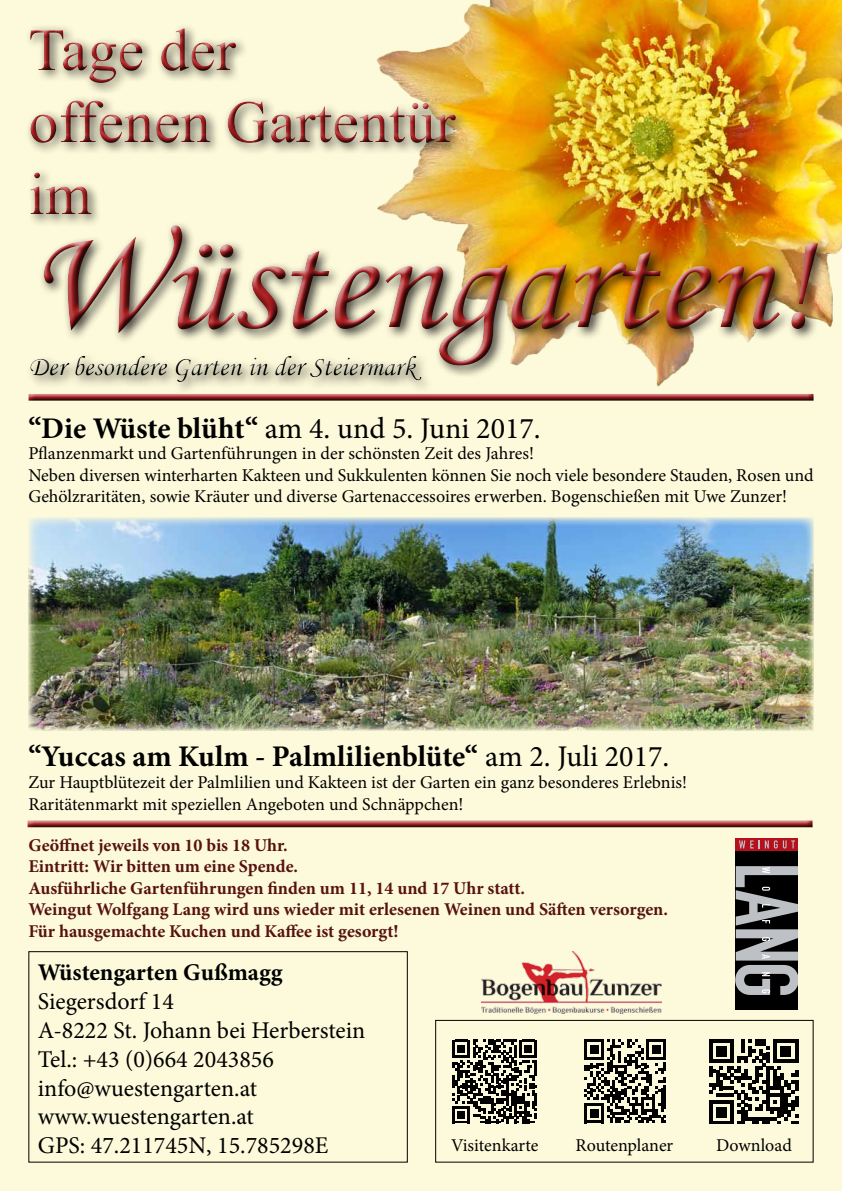
<style>
.page{position:relative;width:842px;height:1191px;background:#fdfadb}
.page>*{position:absolute;margin:0;border:0;box-sizing:border-box;transform-origin:0 0}
.t1{font:148px "Monotype Corsiva";color:#a81f21}
.t2{font:60px/72px "Times New Roman";color:#a81f21}
.t3{font:700 30px "Minion Pro";color:#000}
.t4{font:30px "Minion Pro";color:#000}
.t5{font:28px "Monotype Corsiva";color:#000}
.t6{font:24px/28.8px "Minion Pro";color:#000}
.t7{font:700 24px "Minion Pro";letter-spacing:-.005em;color:#000}
.t8{font:18px/21.6px "Minion Pro";color:#000}
.t9{font:700 18px/21.6px "Minion Pro";color:#571210}
.s1{font-size:143px}
.s2{font-weight:700}
.s3{font-weight:400}
</style>
<div class="page">
<div style="left:435px;top:1020px;width:379px;height:142px;border:1px solid #000"></div>
<svg style="left:584px;top:1039px;width:82px;height:84px;background:#787768"></svg>
<svg style="left:709px;top:1039px;width:89px;height:84px;background:#6f6d60"></svg>
<svg style="left:452px;top:1039px;width:85px;height:84px;background:#6d6b5e"></svg>
<img style="left:28px;top:517px;width:786px;height:213px">
<img style="left:376px;top:0;width:466px;height:386px">
<div style="left:25px;top:23px;width:806px;height:372px;background:#000;opacity:.75"></div>
<div style="left:25px;top:23px;width:800px;height:361px;background:#000;opacity:.75"></div>
<div style="left:28px;top:951px;width:380px;height:211px;border:1px solid #000"></div>
<div style="left:27px;top:393px;width:787px;height:6px;background:#f9f0d8"></div>
<div style="left:27px;top:394px;width:787px;height:8px;background:#000;opacity:.75"></div>
<div style="left:736px;top:838px;width:62px;height:171px;background:#000"></div>
<div style="left:736px;top:838px;width:62px;height:13px;background:#b6101d"></div>
<svg style="left:736px;top:866px;width:62px;height:129px"></svg>
<svg style="left:739px;top:840px;width:56px;height:8px"></svg>
<div style="left:26px;top:820px;width:787px;height:9px;background:#000;opacity:.75"></div>
<img style="left:482px;top:951px;width:180px;height:62px">
<h2 class="t2" style="left:28px;top:13px;width:429px">Tage der<br>offenen Gartentür im</h2>
<h1 class="t1" style="left:30px;top:192px;width:784px">Wüstengarten<span class="s1">!</span></h1>
<h3 class="t5" style="left:28px;top:349px;width:388px">Der besondere Garten in der Steiermark</h3>
<h3 class="t4" style="left:28px;top:408px;width:514px"><span class="s2">“Die Wüste blüht“</span> am 4. und 5. Juni 2017.</h3>
<p class="t8" style="left:28px;top:443px;width:787px">Pflanzenmarkt und Gartenführungen in der schönsten Zeit des Jahres!<br>Neben diversen winterharten Kakteen und Sukkulenten können Sie noch viele besondere Stauden, Rosen und<br>Gehölzraritäten, sowie Kräuter und diverse Gartenaccessoires erwerben. Bogenschießen mit Uwe Zunzer!</p>
<h3 class="t3" style="left:28px;top:735px;width:642px">“Yuccas am Kulm - Palmlilienblüte“ <span class="s3">am 2. Juli 2017.</span></h3>
<p class="t8" style="left:28px;top:771px;width:660px">Zur Hauptblütezeit der Palmlilien und Kakteen ist der Garten ein ganz besonderes Erlebnis!<br>Raritätenmarkt mit speziellen Angeboten und Schnäppchen!</p>
<p class="t9" style="left:28px;top:833px;width:641px">Geöffnet jeweils von 10 bis 18 Uhr.<br>Eintritt: Wir bitten um eine Spende.<br>Ausführliche Gartenführungen finden um 11, 14 und 17 Uhr statt.<br>Weingut Wolfgang Lang wird uns wieder mit erlesenen Weinen und Säften versorgen.<br>Für hausgemachte Kuchen und Kaffee ist gesorgt!</p>
<h3 class="t7" style="left:38px;top:955px;width:246px">Wüstengarten Gußmagg</h3>
<h3 class="t6" style="left:38px;top:987px;width:329px">Siegersdorf 14<br>A-8222 St. Johann bei Herberstein<br>Tel.: +43 (0)664 2043856 info@wuestengarten.at www.wuestengarten.at<br>GPS: 47.211745N, 15.785298E</h3>
<p class="t8" style="left:451px;top:1135px;width:89px">Visitenkarte</p>
<p class="t8" style="left:575px;top:1135px;width:99px">Routenplaner</p>
<p class="t8" style="left:716px;top:1135px;width:77px">Download</p>
</div>
